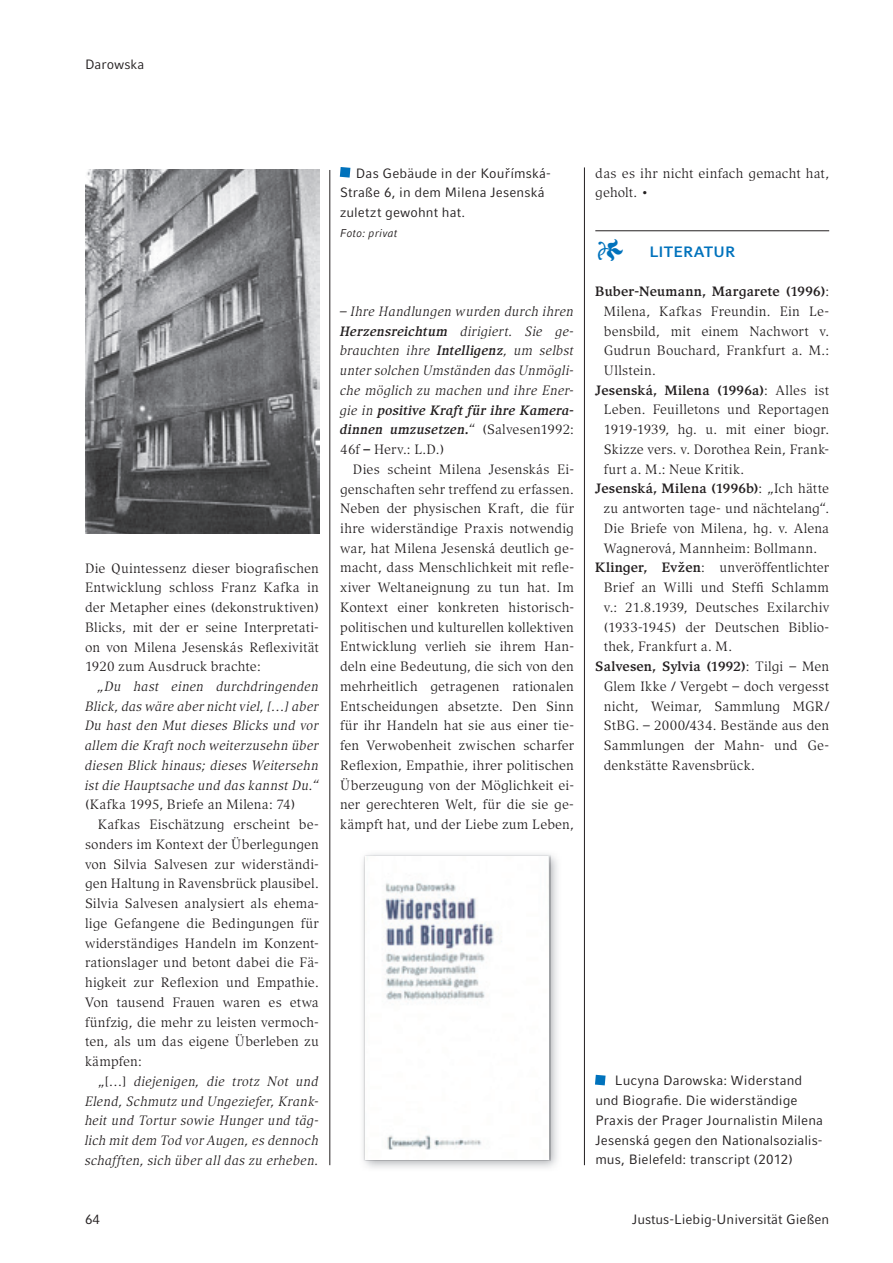
<style>
.page{position:relative;width:893px;height:1263px;background:#fff}
.page>*{position:absolute;margin:0;border:0;box-sizing:border-box;transform-origin:0 0}
.t1{font:700 15px "Compatil Fact LT Pro";letter-spacing:.01em;color:#0072bc}
.t2{font:13.5px/19.8px "Compatil Exquisit LT Pro";letter-spacing:.01em;color:#231f20;text-align:justify}
.t3{font:italic 13.5px/19.8px "Compatil Exquisit LT Pro";letter-spacing:.01em;color:#231f20;text-align:justify}
.t4{font:13.5px/19.8px "Compatil Fact LT Pro";letter-spacing:.01em;color:#231f20}
.t5{font:700 13.5px "Compatil Exquisit LT Pro";letter-spacing:.01em;color:#231f20}
.t6{font:italic 11.25px "Compatil Fact LT Pro";letter-spacing:.02em;color:#231f20}
.s1{font-style:normal}
.s2{font-weight:700}
.s3{font-weight:700;font-style:normal}
.s4{font-weight:400}
</style>
<div class="page">
<hr style="left:595px;top:230px;width:234px;height:1px;background:#231f20">
<img style="left:85px;top:170px;width:235px;height:363px">
<svg style="left:340px;top:167px;width:10px;height:11px"></svg>
<svg style="left:595px;top:1075px;width:11px;height:10px"></svg>
<hr style="left:330px;top:170px;width:1px;height:995px;background:#231f20">
<hr style="left:584px;top:167px;width:1px;height:998px;background:#231f20">
<img style="left:365px;top:856px;width:184px;height:303px">
<p class="t4" style="left:85px;top:55px;width:61px">Darowska</p>
<p class="t4" style="left:340px;top:163px;width:212px;text-indent:16px">Das Gebäude in der Kouřímská-<br>Straße 6, in dem Milena Jesenská zuletzt gewohnt hat.</p>
<p class="t6" style="left:340px;top:226px;width:59px">Foto: privat</p>
<p class="t2" style="left:85px;top:558px;width:235px">Die Quintessenz dieser biografischen Entwicklung schloss Franz Kafka in der Metapher eines (dekonstruktiven)<br>Blicks, mit der er seine Interpretati&shy;on von Milena Jesenskás Reflexivität 1920 zum Ausdruck brachte:</p>
<p class="t3" style="left:85px;top:676px;width:235px;text-indent:13px">„Du hast einen durchdringenden Blick, das wäre aber nicht viel, […] aber Du hast den Mut dieses Blicks und vor allem die Kraft noch weiterzusehn über diesen Blick hinaus; dieses Weitersehn ist die Hauptsache und das kannst Du.“</p>
<p class="t2" style="left:85px;top:795px;width:212px">(Kafka 1995, Briefe an Milena: 74)</p>
<p class="t2" style="left:98px;top:815px;width:223px">Kafkas Eischätzung erscheint be-</p>
<p class="t2" style="left:85px;top:834px;width:235px">sonders im Kontext der Überlegungen</p>
<p class="t2" style="left:85px;top:854px;width:235px">von Silvia Salvesen zur widerständi-</p>
<p class="t2" style="left:85px;top:874px;width:235px">gen Haltung in Ravensbrück plausibel.</p>
<p class="t2" style="left:85px;top:894px;width:235px">Silvia Salvesen analysiert als ehema-</p>
<p class="t2" style="left:85px;top:913px;width:235px">lige Gefangene die Bedingungen für</p>
<p class="t2" style="left:85px;top:933px;width:235px">widerständiges Handeln im Konzent-</p>
<p class="t2" style="left:85px;top:953px;width:235px">rationslager und betont dabei die Fä-</p>
<p class="t2" style="left:85px;top:973px;width:235px">higkeit zur Reflexion und Empathie.</p>
<p class="t2" style="left:85px;top:992px;width:235px">Von tausend Frauen waren es etwa</p>
<p class="t2" style="left:85px;top:1012px;width:235px">fünfzig, die mehr zu leisten vermoch-</p>
<p class="t2" style="left:85px;top:1032px;width:235px">ten, als um das eigene Überleben zu</p>
<p class="t2" style="left:85px;top:1051px;width:58px">kämpfen:</p>
<p class="t3" style="left:98px;top:1071px;width:223px"><span class="s1">„[…]</span> diejenigen, die trotz Not und</p>
<p class="t3" style="left:85px;top:1091px;width:235px">Elend, Schmutz und Ungeziefer, Krank-</p>
<p class="t3" style="left:85px;top:1111px;width:235px">heit und Tortur sowie Hunger und täg-</p>
<p class="t3" style="left:85px;top:1130px;width:235px">lich mit dem Tod vor Augen, es dennoch</p>
<p class="t3" style="left:85px;top:1150px;width:235px">schafften, sich über all das zu erheben.</p>
<p class="t3" style="left:340px;top:301px;width:235px">– Ihre Handlungen wurden durch ihren <span class="s2">Herzensreichtum</span> dirigiert. Sie ge&shy;brauchten ihre <span class="s2">Intelligenz</span>, um selbst unter solchen Umständen das Unmögli&shy;che möglich zu machen und ihre Ener&shy;gie in <span class="s2">positive Kraft für ihre Kamera&shy;dinnen umzusetzen.</span><span class="s1">“ (Salvesen1992:<br>46f</span> <span class="s3">–</span> <span class="s1">Herv.: L.D.)</span></p>
<p class="t2" style="left:340px;top:459px;width:235px;text-indent:13px">Dies scheint Milena Jesenskás Ei&shy;genschaften sehr treffend zu erfassen.<br>Neben der physischen Kraft, die für ihre widerständige Praxis notwendig war, hat Milena Jesenská deutlich ge&shy;macht, dass Menschlichkeit mit refle&shy;xiver Weltaneignung zu tun hat. Im Kontext einer konkreten historisch&shy;politischen und kulturellen kollektiven Entwicklung verlieh sie ihrem Han&shy;deln eine Bedeutung, die sich von den mehrheitlich getragenen rationalen Entscheidungen absetzte. Den Sinn für ihr Handeln hat sie aus einer tie&shy;fen Verwobenheit zwischen scharfer Reflexion, Empathie, ihrer politischen Überzeugung von der Möglichkeit ei&shy;ner gerechteren Welt, für die sie ge&shy;kämpft hat, und der Liebe zum Leben,</p>
<p class="t2" style="left:595px;top:163px;width:235px">das es ihr nicht einfach gemacht hat, geholt. •</p>
<p class="t1" style="left:649px;top:242px;width:87px">LITERATUR</p>
<p class="t5" style="left:595px;top:283px;width:235px">Buber-Neumann, Margarete (1996)<span class="s4">:</span></p>
<p class="t2" style="left:604px;top:301px;width:227px">Milena, Kafkas Freundin. Ein Le-</p>
<p class="t2" style="left:604px;top:321px;width:227px">bensbild, mit einem Nachwort v.</p>
<p class="t2" style="left:604px;top:341px;width:227px">Gudrun Bouchard, Frankfurt a. M.:</p>
<p class="t2" style="left:604px;top:361px;width:54px">Ullstein.</p>
<p class="t5" style="left:595px;top:382px;width:235px">Jesenská, Milena (1996a)<span class="s4">: Alles ist</span></p>
<p class="t2" style="left:604px;top:400px;width:227px">Leben. Feuilletons und Reportagen</p>
<p class="t2" style="left:604px;top:420px;width:227px">1919-1939, hg. u. mit einer biogr.</p>
<p class="t2" style="left:604px;top:439px;width:227px">Skizze vers. v. Dorothea Rein, Frank-</p>
<p class="t2" style="left:604px;top:459px;width:142px">furt a. M.: Neue Kritik.</p>
<p class="t5" style="left:595px;top:481px;width:235px">Jesenská, Milena (1996b)<span class="s4">: „Ich hätte</span></p>
<p class="t2" style="left:604px;top:499px;width:227px">zu antworten tage- und nächtelang“.</p>
<p class="t2" style="left:604px;top:518px;width:227px">Die Briefe von Milena, hg. v. Alena</p>
<p class="t2" style="left:604px;top:538px;width:215px">Wagnerová, Mannheim: Bollmann.</p>
<p class="t2" style="left:595px;top:558px;width:235px"><span class="s2">Klinger, Evžen</span>: unveröffentlichter</p>
<p class="t2" style="left:604px;top:578px;width:227px">Brief an Willi und Steffi Schlamm</p>
<p class="t2" style="left:604px;top:597px;width:227px">v.: 21.8.1939, Deutsches Exilarchiv</p>
<p class="t2" style="left:604px;top:617px;width:227px">(1933-1945) der Deutschen Biblio-</p>
<p class="t2" style="left:604px;top:637px;width:130px">thek, Frankfurt a. M.</p>
<p class="t5" style="left:595px;top:658px;width:235px">Salvesen, Sylvia (1992)<span class="s4">: Tilgi – Men</span></p>
<p class="t2" style="left:604px;top:676px;width:227px">Glem Ikke / Vergebt – doch vergesst</p>
<p class="t2" style="left:604px;top:696px;width:227px">nicht, Weimar, Sammlung MGR/</p>
<p class="t2" style="left:604px;top:716px;width:227px">StBG. – 2000/434. Bestände aus den</p>
<p class="t2" style="left:604px;top:736px;width:227px">Sammlungen der Mahn- und Ge-</p>
<p class="t2" style="left:604px;top:755px;width:153px">denkstätte Ravensbrück.</p>
<p class="t4" style="left:595px;top:1071px;width:229px;text-indent:20px">Lucyna Darowska: Widerstand und Biografie. Die widerständige Praxis der Prager Journalistin Milena Jesenská gegen den Nationalsozialis&shy;mus, Bielefeld: transcript (2012)</p>
<p class="t4" style="left:85px;top:1209px;width:17px">64</p>
<p class="t4" style="left:632px;top:1209px;width:199px">Justus-Liebig-Universität Gießen</p>
</div>
